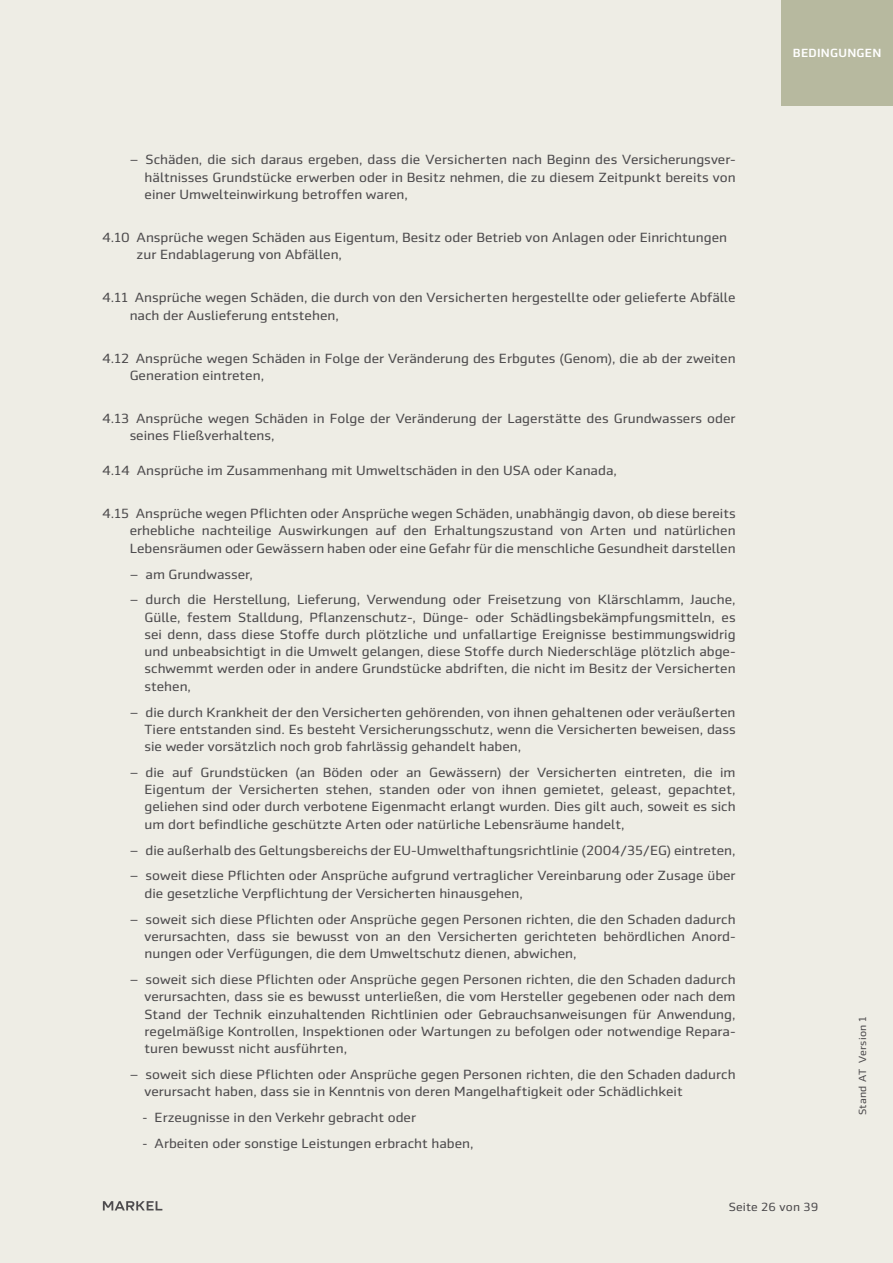
<style>
.page{position:relative;width:893px;height:1263px;background:#eeede5}
.page>*{position:absolute;margin:0;border:0;box-sizing:border-box;transform-origin:0 0}
.t1{font:13.5px/17.2px "Markel Sans";color:#4d4b4d}
.t2{font:12px "Markel Sans";letter-spacing:.01em;color:#4d4b4d}
.t3{font:500 12px "Markel Sans";letter-spacing:.02em;color:#fff}
.t4{font:10.5px "Markel Sans";letter-spacing:.02em;color:#4d4b4d}
.s1{font-family:"Sentico Sans DT"}
</style>
<div class="page">
<svg style="left:103px;top:1201px;width:59px;height:9px"></svg>
<div style="left:781px;top:0;width:112px;height:105px;background:#b7b99f"></div>
<p class="t1" style="left:145px;top:151px;width:593px;text-align:justify;text-indent:-15px">‒ Schäden, die sich daraus ergeben, dass die Versicherten nach Beginn des Versicherungsver&shy;hältnisses Grundstücke erwerben oder in Besitz nehmen, die zu diesem Zeitpunkt bereits von einer Umwelteinwirkung betroffen waren,</p>
<p class="t1" style="left:137px;top:229px;width:592px;text-indent:-35px">4.10 Ansprüche wegen Schäden aus Eigentum, Besitz oder Betrieb von Anlagen oder Einrichtungen zur Endablagerung von Abfällen,</p>
<p class="t1" style="left:130px;top:289px;width:607px;text-indent:-28px">4.11 Ansprüche wegen Schäden, die durch von den Versicherten hergestellte oder gelieferte Abfälle nach der Auslieferung entstehen,</p>
<p class="t1" style="left:130px;top:350px;width:607px;text-indent:-28px">4.12 Ansprüche wegen Schäden in Folge der Veränderung des Erbgutes (Genom), die ab der zweiten<br>Generation eintreten,</p>
<p class="t1" style="left:130px;top:410px;width:607px;text-indent:-28px">4.13 Ansprüche wegen Schäden in Folge der Veränderung der Lagerstätte des Grundwassers oder seines Fließverhaltens,</p>
<p class="t1" style="left:102px;top:462px;width:516px">4.14 Ansprüche im Zusammenhang mit Umweltschäden in den USA oder Kanada,</p>
<p class="t1" style="left:130px;top:505px;width:607px;text-align:justify;text-indent:-28px">4.15 Ansprüche wegen Pflichten oder Ansprüche wegen Schäden, unabhängig davon, ob diese bereits erhebliche nachteilige Auswirkungen auf den Erhaltungszustand von Arten und natürlichen Lebensräumen oder Gewässern haben oder eine Gefahr für die menschliche Gesundheit darstellen</p>
<p class="t1" style="left:130px;top:561px;width:607px;line-height:26px">‒ am Grundwasser,<br>‒ durch die Herstellung, Lieferung, Verwendung oder Freisetzung von Klärschlamm, Jauche,</p>
<p class="t1" style="left:145px;top:608px;width:593px;text-align:justify">Gülle, festem Stalldung, Pflanzenschutz-, Dünge- oder Schädlingsbekämpfungsmitteln, es sei denn, dass diese Stoffe durch plötzliche und unfallartige Ereignisse bestimmungswidrig und unbeabsichtigt in die Umwelt gelangen, diese Stoffe durch Niederschläge plötzlich abge&shy;schwemmt werden oder in andere Grundstücke abdriften, die nicht im Besitz der Versicherten stehen,</p>
<p class="t1" style="left:145px;top:703px;width:593px;text-align:justify;text-indent:-15px">‒ die durch Krankheit der den Versicherten gehörenden, von ihnen gehaltenen oder veräußerten Tiere entstanden sind. Es besteht Versicherungsschutz, wenn die Versicherten beweisen, dass sie weder vorsätzlich noch grob fahrlässig gehandelt haben,</p>
<p class="t1" style="left:145px;top:764px;width:593px;text-align:justify;text-indent:-15px">‒ die auf Grundstücken (an Böden oder an Gewässern) der Versicherten eintreten, die im Eigentum der Versicherten stehen, standen oder von ihnen gemietet, geleast, gepachtet, geliehen sind oder durch verbotene Eigenmacht erlangt wurden. Dies gilt auch, soweit es sich um dort befindliche geschützte Arten oder natürliche Lebensräume handelt,</p>
<p class="t1" style="left:130px;top:837px;width:607px;line-height:26px">‒ die außerhalb des Geltungsbereichs der EU-Umwelthaftungsrichtlinie (2004/35/EG) eintreten, ‒ soweit diese Pflichten oder Ansprüche aufgrund vertraglicher Vereinbarung oder Zusage über</p>
<p class="t1" style="left:130px;top:880px;width:607px;line-height:26px;text-indent:15px">die gesetzliche Verpflichtung der Versicherten hinausgehen,<br>‒ soweit sich diese Pflichten oder Ansprüche gegen Personen richten, die den Schaden dadurch</p>
<p class="t1" style="left:145px;top:928px;width:593px">verursachten, dass sie bewusst von an den Versicherten gerichteten behördlichen Anord&shy;nungen oder Verfügungen, die dem Umweltschutz dienen, abwichen,</p>
<p class="t1" style="left:145px;top:971px;width:593px;text-align:justify;text-indent:-15px">‒ soweit sich diese Pflichten oder Ansprüche gegen Personen richten, die den Schaden dadurch verursachten, dass sie es bewusst unterließen, die vom Hersteller gegebenen oder nach dem Stand der Technik einzuhaltenden Richtlinien oder Gebrauchsanweisungen für Anwendung, regelmäßige Kontrollen, Inspektionen oder Wartungen zu befolgen oder notwendige Repara&shy;turen bewusst nicht ausführten,</p>
<p class="t1" style="left:145px;top:1066px;width:593px;text-indent:-15px">‒ soweit sich diese Pflichten oder Ansprüche gegen Personen richten, die den Schaden dadurch verursacht haben, dass sie in Kenntnis von deren Mangelhaftigkeit oder Schädlichkeit</p>
<p class="t1" style="left:142px;top:1109px;width:275px"><span class="s1">-</span> Erzeugnisse in den Verkehr gebracht oder</p>
<p class="t1" style="left:142px;top:1135px;width:333px"><span class="s1">-</span> Arbeiten oder sonstige Leistungen erbracht haben,</p>
<p class="t3" style="left:793px;top:46px;width:90px">BEDINGUNGEN</p>
<p class="t4" style="left:857px;top:1115px;width:100px;rotate:-90deg">Stand AT Version 1</p>
<p class="t2" style="left:729px;top:1200px;width:91px">Seite 26 von 39</p>
</div>
